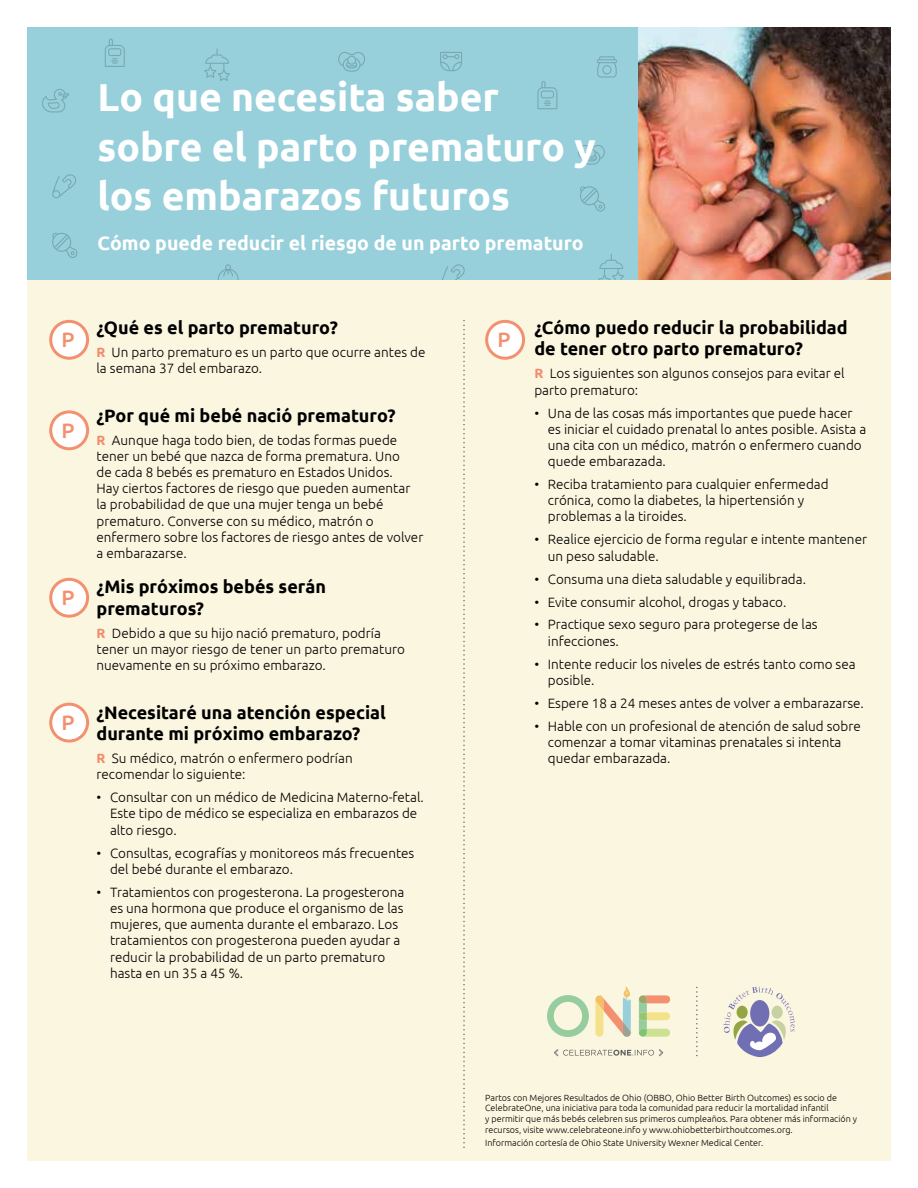
<style>
.page{position:relative;width:918px;height:1188px;background:#fff}
.page>*{position:absolute;margin:0;border:0;box-sizing:border-box;transform-origin:0 0}
.t1{font:700 39px/49.5px "Ubuntu";color:#fff}
.t2{font:500 21px "Ubuntu";color:#f39070}
.t3{font:700 19.5px "Ubuntu";color:#fff}
.t4{font:700 18px/21.6px "Ubuntu";color:#000}
.t5{font:300 13.5px/16.2px "Ubuntu";color:#000}
.t6{font:300 9px/10.8px "Ubuntu";color:#000}
.s1{font-weight:700;color:#ef8e6f}
</style>
<div class="page">
<div style="left:27px;top:27px;width:611px;height:254px;background:#97d0db"></div>
<svg style="left:52px;top:174px;width:24px;height:24px"></svg>
<svg style="left:52px;top:233px;width:26px;height:25px"></svg>
<svg style="left:105px;top:39px;width:20px;height:28px"></svg>
<svg style="left:42px;top:89px;width:27px;height:23px"></svg>
<svg style="left:204px;top:49px;width:26px;height:32px"></svg>
<svg style="left:440px;top:52px;width:22px;height:19px"></svg>
<svg style="left:597px;top:56px;width:20px;height:22px"></svg>
<svg style="left:217px;top:264px;width:22px;height:17px"></svg>
<svg style="left:338px;top:52px;width:27px;height:20px"></svg>
<svg style="left:441px;top:264px;width:24px;height:17px"></svg>
<svg style="left:598px;top:254px;width:26px;height:27px"></svg>
<svg style="left:537px;top:81px;width:20px;height:28px"></svg>
<svg style="left:578px;top:145px;width:27px;height:20px"></svg>
<img style="left:638px;top:27px;width:253px;height:254px">
<div style="left:27px;top:281px;width:864px;height:880px;background:#fbf6e0"></div>
<div style="left:51px;top:321px;width:37px;height:37px;background:#fff;border-radius:50%"></div>
<div style="left:49px;top:320px;width:40px;height:40px;border:3px solid #f39070;border-radius:50%"></div>
<div style="left:487px;top:321px;width:37px;height:37px;background:#fff;border-radius:50%"></div>
<div style="left:485px;top:320px;width:40px;height:40px;border:3px solid #f39070;border-radius:50%"></div>
<div style="left:51px;top:412px;width:37px;height:37px;background:#fff;border-radius:50%"></div>
<div style="left:49px;top:410px;width:40px;height:40px;border:3px solid #f39070;border-radius:50%"></div>
<div style="left:51px;top:579px;width:37px;height:37px;background:#fff;border-radius:50%"></div>
<div style="left:49px;top:578px;width:40px;height:40px;border:3px solid #f39070;border-radius:50%"></div>
<div style="left:51px;top:704px;width:37px;height:37px;background:#fff;border-radius:50%"></div>
<div style="left:49px;top:703px;width:40px;height:40px;border:3px solid #f39070;border-radius:50%"></div>
<svg style="left:463px;top:321px;width:2px;height:827px"></svg>
<svg style="left:639px;top:995px;width:31px;height:42px"></svg>
<svg style="left:547px;top:995px;width:42px;height:42px"></svg>
<svg style="left:595px;top:987px;width:36px;height:50px"></svg>
<svg style="left:554px;top:1049px;width:109px;height:7px"></svg>
<svg style="left:696px;top:987px;width:2px;height:70px"></svg>
<svg style="left:724px;top:987px;width:71px;height:70px"></svg>
<svg style="left:580px;top:186px;width:25px;height:26px"></svg>
<h1 class="t1" style="left:98px;top:72px;width:500px">Lo que necesita saber sobre el parto prematuro y los embarazos futuros</h1>
<h3 class="t3" style="left:98px;top:231px;width:488px">Cómo puede reducir el riesgo de un parto prematuro</h3>
<h3 class="t4" style="left:97px;top:316px;width:243px">¿Qué es el parto prematuro?</h3>
<p class="t5" style="left:97px;top:344px;width:331px"><span class="s1">R</span> Un parto prematuro es un parto que ocurre antes de la semana 37 del embarazo.</p>
<h3 class="t4" style="left:97px;top:404px;width:301px">¿Por qué mi bebé nació prematuro?</h3>
<p class="t5" style="left:97px;top:431px;width:328px"><span class="s1">R</span> Aunque haga todo bien, de todas formas puede tener un bebé que nazca de forma prematura. Uno<br>de cada 8 bebés es prematuro en Estados Unidos.<br>Hay ciertos factores de riesgo que pueden aumentar la probabilidad de que una mujer tenga un bebé prematuro. Converse con su médico, matrón o enfermero sobre los factores de riesgo antes de volver a embarazarse.</p>
<h3 class="t4" style="left:97px;top:576px;width:231px">¿Mis próximos bebés serán prematuros?</h3>
<p class="t5" style="left:97px;top:624px;width:310px"><span class="s1">R</span> Debido a que su hijo nació prematuro, podría tener un mayor riesgo de tener un parto prematuro nuevamente en su próximo embarazo.</p>
<h3 class="t4" style="left:97px;top:701px;width:291px">¿Necesitaré una atención especial durante mi próximo embarazo?</h3>
<p class="t5" style="left:97px;top:750px;width:258px"><span class="s1">R</span> Su médico, matrón o enfermero podrían recomendar lo siguiente:</p>
<p class="t5" style="left:110px;top:789px;width:315px;text-indent:-14px">• Consultar con un médico de Medicina Materno-fetal.<br>Este tipo de médico se especializa en embarazos de alto riesgo.</p>
<p class="t5" style="left:110px;top:844px;width:306px;text-indent:-14px">• Consultas, ecografías y monitoreos más frecuentes del bebé durante el embarazo.</p>
<p class="t5" style="left:110px;top:884px;width:296px;text-indent:-14px">• Tratamientos con progesterona. La progesterona es una hormona que produce el organismo de las mujeres, que aumenta durante el embarazo. Los tratamientos con progesterona pueden ayudar a reducir la probabilidad de un parto prematuro hasta en un 35 a 45 %.</p>
<h2 class="t2" style="left:61px;top:326px;width:15px">P</h2>
<h2 class="t2" style="left:497px;top:326px;width:15px">P</h2>
<h2 class="t2" style="left:61px;top:417px;width:15px">P</h2>
<h2 class="t2" style="left:61px;top:584px;width:15px">P</h2>
<h2 class="t2" style="left:61px;top:709px;width:15px">P</h2>
<h3 class="t4" style="left:534px;top:316px;width:315px">¿Cómo puedo reducir la probabilidad de tener otro parto prematuro?</h3>
<p class="t5" style="left:534px;top:365px;width:312px"><span class="s1">R</span> Los siguientes son algunos consejos para evitar el parto prematuro:</p>
<p class="t5" style="left:548px;top:404px;width:320px;text-indent:-14px">• Una de las cosas más importantes que puede hacer es iniciar el cuidado prenatal lo antes posible. Asista a una cita con un médico, matrón o enfermero cuando quede embarazada.</p>
<p class="t5" style="left:548px;top:476px;width:282px;text-indent:-14px">• Reciba tratamiento para cualquier enfermedad crónica, como la diabetes, la hipertensión y problemas a la tiroides.</p>
<p class="t5" style="left:548px;top:531px;width:321px;text-indent:-14px">• Realice ejercicio de forma regular e intente mantener un peso saludable.</p>
<p class="t5" style="left:534px;top:570px;width:273px">• Consuma una dieta saludable y equilibrada.</p>
<p class="t5" style="left:534px;top:593px;width:254px">• Evite consumir alcohol, drogas y tabaco.</p>
<p class="t5" style="left:548px;top:616px;width:271px;text-indent:-14px">• Practique sexo seguro para protegerse de las infecciones.</p>
<p class="t5" style="left:548px;top:655px;width:309px;text-indent:-14px">• Intente reducir los niveles de estrés tanto como sea posible.</p>
<p class="t5" style="left:534px;top:695px;width:331px">• Espere 18 a 24 meses antes de volver a embarazarse.</p>
<p class="t5" style="left:548px;top:717px;width:314px;text-indent:-14px">• Hable con un profesional de atención de salud sobre comenzar a tomar vitaminas prenatales si intenta quedar embarazada.</p>
<p class="t6" style="left:485px;top:1092px;width:374px">Partos con Mejores Resultados de Ohio (OBBO, Ohio Better Birth Outcomes) es socio de CelebrateOne, una iniciativa para toda la comunidad para reducir la mortalidad infantil<br>y permitir que más bebés celebren sus primeros cumpleaños. Para obtener más información y recursos, visite www.celebrateone.info y www.ohiobetterbirthoutcomes.org.</p>
<p class="t6" style="left:485px;top:1137px;width:280px">Información cortesía de Ohio State University Wexner Medical Center.</p>
</div>
